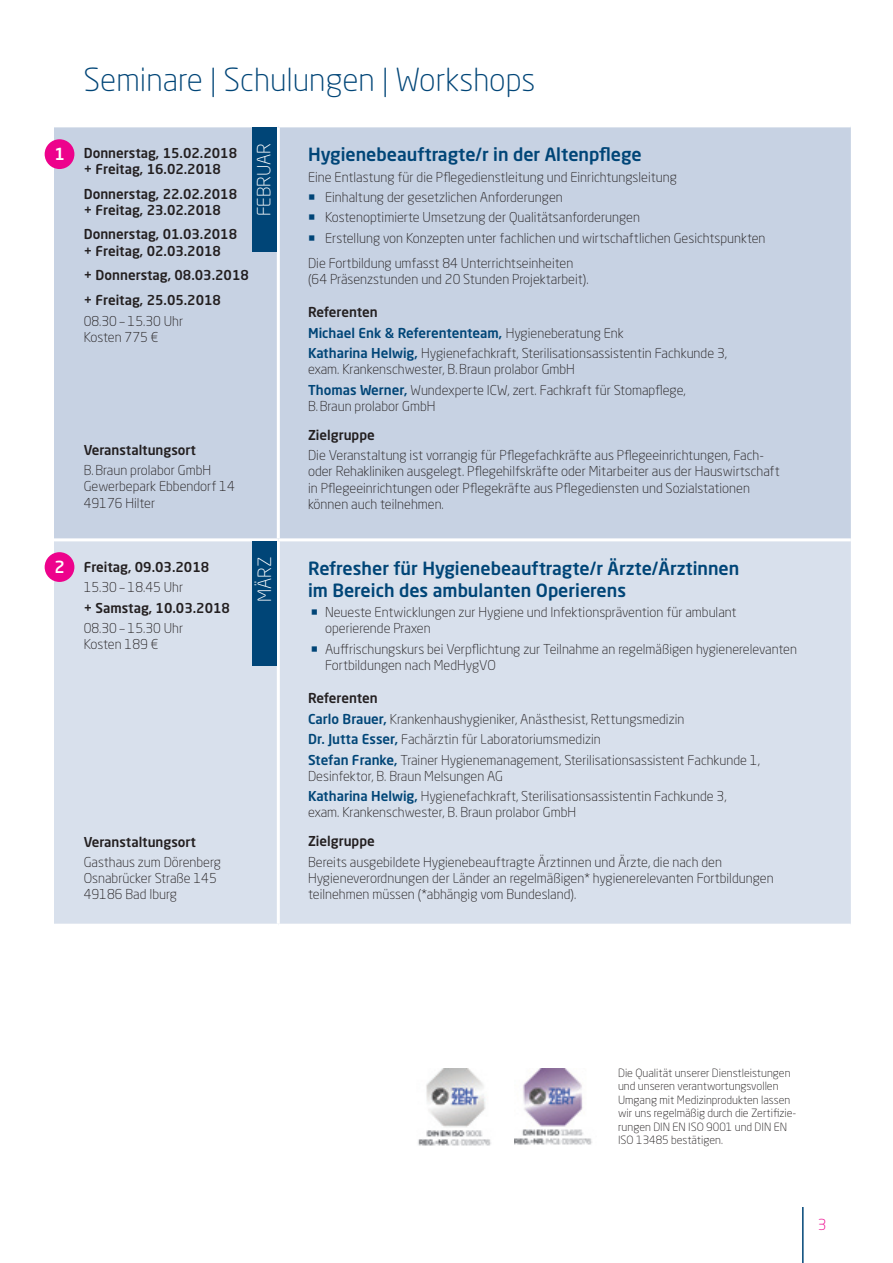
<style>
.page{position:relative;width:893px;height:1263px;background:#fff}
.page>*{position:absolute;margin:0;border:0;box-sizing:border-box;transform-origin:0 0}
.t1{font:300 31.5px "Neo Sans Std";color:#004577}
.t2{font:500 18px/21.6px "Neo Sans Std";color:#004577}
.t3{font:300 18px "Neo Sans Std";color:#fff}
.t4{font:500 16.5px "Neo Sans Std";color:#fff}
.t5{font:300 15px "Neo Sans Std";color:#ed028c}
.t6{font:300 13.5px/16.2px "Neo Sans Std";color:#231f20}
.t7{font:500 13.5px/16.2px "Neo Sans Std";color:#231f20}
.t8{font:300 11.25px/13.5px "Neo Sans Std";color:#231f20}
.s1{color:#004577}
.s2{font-weight:500}
.s3{font-weight:500;color:#004577}
</style>
<div class="page">
<hr style="left:802px;top:1207px;width:2px;height:56px;background:#004577">
<div style="left:54px;top:127px;width:797px;height:411px;background:#c7d2e3"></div>
<div style="left:54px;top:541px;width:797px;height:383px;background:#d8e0ec"></div>
<hr style="left:277px;top:127px;width:3px;height:411px;background:#fff">
<hr style="left:277px;top:541px;width:3px;height:383px;background:#fff">
<div style="left:45px;top:139px;width:29px;height:30px;background:#ed028c;border-radius:50%"></div>
<div style="left:45px;top:552px;width:29px;height:30px;background:#ed028c;border-radius:50%"></div>
<div style="left:252px;top:128px;width:24px;height:124px;background:#004577"></div>
<div style="left:252px;top:541px;width:25px;height:125px;background:#004577"></div>
<img style="left:514px;top:1068px;width:78px;height:77px">
<img style="left:418px;top:1068px;width:73px;height:78px">
<p class="t4" style="left:54px;top:144px;width:12px">1</p>
<p class="t4" style="left:54px;top:557px;width:12px">2</p>
<h1 class="t1" style="left:84px;top:60px;width:453px">Seminare | Schulungen | Workshops</h1>
<p class="t7" style="left:84px;top:144px;width:155px">Donnerstag, 15.02.2018 + Freitag, 16.02.2018</p>
<p class="t7" style="left:84px;top:185px;width:155px">Donnerstag, 22.02.2018 + Freitag, 23.02.2018</p>
<p class="t7" style="left:84px;top:226px;width:155px">Donnerstag, 01.03.2018 + Freitag, 02.03.2018</p>
<p class="t7" style="left:84px;top:263px;width:167px;line-height:24.8px">+ Donnerstag, 08.03.2018 + Freitag, 25.05.2018</p>
<p class="t6" style="left:84px;top:312px;width:101px">08.30 – 15.30 Uhr<br>Kosten 775 €</p>
<h2 class="t3" style="left:253px;top:216px;width:72px;rotate:-90deg">Februar</h2>
<p class="t7" style="left:84px;top:441px;width:114px">Veranstaltungsort</p>
<p class="t6" style="left:84px;top:462px;width:153px">B.Braun prolabor GmbH<br>Gewerbepark Ebbendorf 14<br>49176 Hilter</p>
<p class="t7" style="left:84px;top:558px;width:127px">Freitag, 09.03.2018</p>
<p class="t6" style="left:84px;top:579px;width:101px">15.30 – 18.45 Uhr</p>
<p class="t7" style="left:84px;top:599px;width:148px">+ Samstag, 10.03.2018</p>
<p class="t6" style="left:84px;top:620px;width:101px">08.30 – 15.30 Uhr<br>Kosten 189 €</p>
<h2 class="t3" style="left:254px;top:602px;width:47px;rotate:-90deg">März</h2>
<p class="t7" style="left:84px;top:833px;width:114px">Veranstaltungsort</p>
<p class="t6" style="left:84px;top:854px;width:139px">Gasthaus zum Dörenberg<br>Osnabrücker Straße 145<br>49186 Bad Iburg</p>
<h2 class="t2" style="left:308px;top:143px;width:335px">Hygienebeauftragte/r in der Altenpflege</h2>
<p class="t6" style="left:308px;top:168px;width:370px">Eine Entlastung für die Pflegedienstleitung und Einrichtungsleitung</p>
<p class="t6" style="left:308px;top:189px;width:256px"><span class="s1">○</span> Einhaltung der gesetzlichen Anforderungen</p>
<p class="t6" style="left:308px;top:209px;width:333px"><span class="s1">○</span> Kostenoptimierte Umsetzung der Qualitätsanforderungen</p>
<p class="t6" style="left:308px;top:225px;width:459px;line-height:24.8px"><span class="s1">○</span> Erstellung von Konzepten unter fachlichen und wirtschaftlichen Gesichtspunkten<br>Die Fortbildung umfasst 84 Unterrichtseinheiten</p>
<p class="t6" style="left:308px;top:271px;width:282px">(64 Präsenzstunden und 20 Stunden Projektarbeit).</p>
<p class="t6" style="left:308px;top:302px;width:420px;line-height:20.4px"><span class="s2">Referenten<br></span><span class="s3">Michael Enk &amp; Referententeam,</span> Hygieneberatung Enk<br><span class="s3">Katharina Helwig,</span> Hygienefachkraft, Sterilisationsassistentin Fachkunde 3,</p>
<p class="t6" style="left:308px;top:359px;width:379px;line-height:20.4px">exam. Krankenschwester, B.Braun prolabor GmbH<br><span class="s3">Thomas Werner,</span> Wundexperte ICW, zert. Fachkraft für Stomapflege,</p>
<p class="t6" style="left:308px;top:398px;width:129px">B.Braun prolabor GmbH</p>
<p class="t7" style="left:308px;top:426px;width:68px">Zielgruppe</p>
<p class="t6" style="left:308px;top:447px;width:473px">Die Veranstaltung ist vorrangig für Pflegefachkräfte aus Pflegeeinrichtungen, Fach&shy;oder Rehakliniken ausgelegt. Pflegehilfskräfte oder Mitarbeiter aus der Hauswirtschaft in Pflegeeinrichtungen oder Pflegekräfte aus Pflegediensten und Sozialstationen können auch teilnehmen.</p>
<h2 class="t2" style="left:308px;top:557px;width:433px">Refresher für Hygienebeauftragte/r Ärzte/Ärztinnen im Bereich des ambulanten Operierens</h2>
<p class="t6" style="left:325px;top:604px;width:413px;text-indent:-14px"><span class="s1">○</span> Neueste Entwicklungen zur Hygiene und Infektionsprävention für ambulant operierende Praxen</p>
<p class="t6" style="left:325px;top:641px;width:473px;text-indent:-14px"><span class="s1">○</span> Auffrischungskurs bei Verpflichtung zur Teilnahme an regelmäßigen hygienerelevanten<br>Fortbildungen nach MedHygVO</p>
<p class="t6" style="left:308px;top:688px;width:453px;line-height:20.4px"><span class="s2">Referenten<br></span><span class="s3">Carlo Brauer,</span> Krankenhaushygieniker, Anästhesist, Rettungsmedizin<br><span class="s3">Dr. Jutta Esser,</span> Fachärztin für Laboratoriumsmedizin<br><span class="s3">Stefan Franke,</span> Trainer Hygienemanagement, Sterilisationsassistent Fachkunde 1,</p>
<p class="t6" style="left:308px;top:765px;width:420px;line-height:20.4px">Desinfektor, B. Braun Melsungen AG<br><span class="s3">Katharina Helwig,</span> Hygienefachkraft, Sterilisationsassistentin Fachkunde 3,</p>
<p class="t6" style="left:308px;top:804px;width:270px">exam. Krankenschwester, B. Braun prolabor GmbH</p>
<p class="t7" style="left:308px;top:833px;width:68px">Zielgruppe</p>
<p class="t6" style="left:308px;top:854px;width:467px">Bereits ausgebildete Hygienebeauftragte Ärztinnen und Ärzte, die nach den<br>Hygieneverordnungen der Länder an regelmäßigen* hygienerelevanten Fortbildungen teilnehmen müssen (*abhängig vom Bundesland).</p>
<p class="t8" style="left:618px;top:1065px;width:180px">Die Qualität unserer Dienstleistungen und unseren verantwortungsvollen Umgang mit Medizinprodukten lassen wir uns regelmäßig durch die Zertifizie&shy;rungen DIN EN ISO 9001 und DIN EN ISO 13485 bestätigen.</p>
<p class="t5" style="left:818px;top:1215px;width:10px">3</p>
</div>
